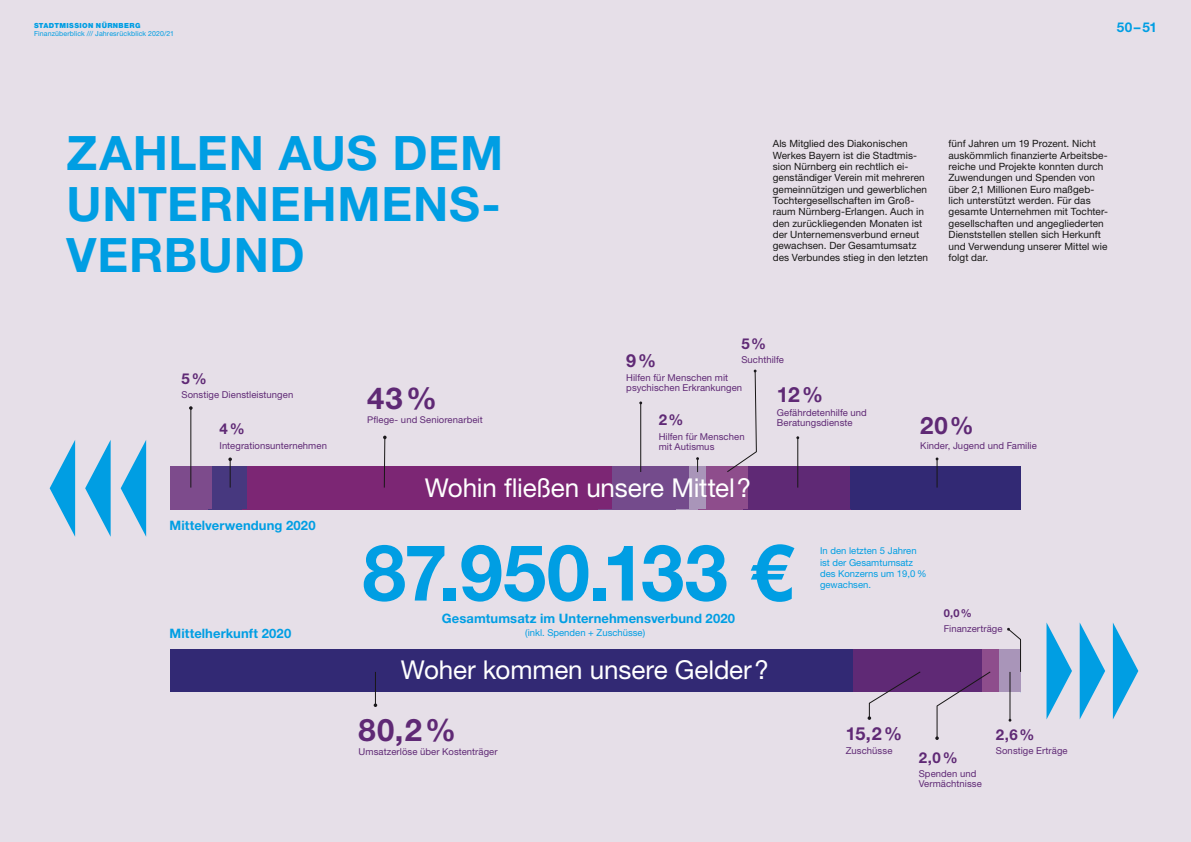
<style>
.page{position:relative;width:1191px;height:842px;background:#e6dfe8}
.page>*{position:absolute;margin:0;border:0;box-sizing:border-box;transform-origin:0 0}
.t1{font:700 77.9px "Helvetica Neue LT Pro";color:#009ee3}
.t2{font:700 47.5px/51px "Helvetica Neue LT Pro";letter-spacing:.015em;color:#009ee3;text-align:justify}
.t3{font:700 31px "Helvetica Neue LT Pro";color:#5f2975}
.t4{font:700 30.2px "Helvetica Neue LT Pro";color:#5f2975}
.t5{font:26px "Helvetica Neue LT Pro";letter-spacing:-.005em;color:#fff}
.t6{font:700 24px "Helvetica Neue LT Pro";color:#5f2975}
.t7{font:700 21px "Helvetica Neue LT Pro";color:#5f2975}
.t8{font:700 18px "Helvetica Neue LT Pro";color:#5f2975}
.t9{font:700 15px "Helvetica Neue LT Pro";color:#5f2975}
.t10{font:700 13.5px "Helvetica Neue LT Pro";color:#009ee3}
.t11{font:700 13px "Helvetica Neue LT Pro";letter-spacing:.005em;color:#009ee3}
.t12{font:700 11px "Helvetica Neue LT Pro";color:#5f2975}
.t13{font:10px/11.3px "Helvetica Neue LT Pro";letter-spacing:.005em;color:#181716}
.t14{font:9.5px/10px "Helvetica Neue LT Pro";letter-spacing:.005em;color:#5f2975}
.t15{font:9.5px/11.4px "Helvetica Neue LT Pro";color:#009ee3}
.t16{font:9.3px "Helvetica Neue LT Pro";letter-spacing:.01em;color:#5f2975}
.t17{font:7px "Helvetica Neue LT Pro";letter-spacing:.015em;color:#009ee3}
.t18{font:900 7px "Helvetica Neue LT Pro";letter-spacing:.05em;color:#009ee3}
</style>
<div class="page">
<div style="left:998px;top:650px;width:22px;height:42px;background:#a995b9"></div>
<div style="left:981px;top:650px;width:17px;height:42px;background:#8e4d8c"></div>
<div style="left:852px;top:650px;width:129px;height:42px;background:#5f2975"></div>
<div style="left:170px;top:650px;width:682px;height:42px;background:#322974"></div>
<svg style="left:1046px;top:622px;width:26px;height:97px"></svg>
<svg style="left:1079px;top:622px;width:26px;height:97px"></svg>
<svg style="left:1112px;top:622px;width:26px;height:97px"></svg>
<svg style="left:1007px;top:628px;width:14px;height:44px"></svg>
<svg style="left:867px;top:671px;width:54px;height:49px"></svg>
<svg style="left:935px;top:671px;width:56px;height:69px"></svg>
<hr style="left:1009px;top:672px;width:1px;height:48px;background:#181716">
<hr style="left:375px;top:672px;width:1px;height:33px;background:#181716">
<div style="left:170px;top:466px;width:43px;height:43px;background:#7d4b8c"></div>
<div style="left:213px;top:466px;width:34px;height:43px;background:#47387f"></div>
<div style="left:247px;top:466px;width:365px;height:43px;background:#7c2674"></div>
<div style="left:612px;top:466px;width:77px;height:43px;background:#744b8c"></div>
<div style="left:689px;top:466px;width:17px;height:43px;background:#a995b9"></div>
<div style="left:706px;top:466px;width:42px;height:43px;background:#8e4d8c"></div>
<div style="left:748px;top:466px;width:102px;height:43px;background:#5f2975"></div>
<div style="left:850px;top:466px;width:170px;height:43px;background:#322974"></div>
<svg style="left:121px;top:440px;width:25px;height:97px"></svg>
<svg style="left:85px;top:440px;width:26px;height:97px"></svg>
<svg style="left:50px;top:440px;width:25px;height:97px"></svg>
<hr style="left:190px;top:408px;width:1px;height:80px;background:#181716">
<svg style="left:189px;top:406px;width:4px;height:4px"></svg>
<svg style="left:383px;top:435px;width:3px;height:53px"></svg>
<hr style="left:640px;top:403px;width:1px;height:69px;background:#181716">
<hr style="left:797px;top:438px;width:1px;height:50px;background:#181716">
<svg style="left:228px;top:457px;width:4px;height:31px"></svg>
<svg style="left:696px;top:457px;width:3px;height:15px"></svg>
<svg style="left:935px;top:457px;width:3px;height:31px"></svg>
<svg style="left:727px;top:370px;width:30px;height:102px"></svg>
<p class="t18" style="left:34px;top:21px;width:108px">STADTMISSION NÜRNBERG</p>
<p class="t17" style="left:34px;top:30px;width:142px">Finanzüberblick /// Jahresrückblick 2020/21</p>
<h3 class="t10" style="left:1117px;top:19px;width:41px">50–51</h3>
<h2 class="t2" style="left:67px;top:127px;width:438px">ZAHLEN AUS DEM UNTERNEHMENS-VERBUND</h2>
<p class="t13" style="left:772px;top:138px;width:157px">Als Mitglied des Diakonischen<br>Werkes Bayern ist die Stadtmis&shy;sion Nürnberg ein rechtlich ei&shy;genständiger Verein mit mehreren gemeinnützigen und gewerblichen<br>Tochtergesellschaften im Groß&shy;raum Nürnberg-Erlangen. Auch in den zurückliegenden Monaten ist der Unternemensverbund erneut gewachsen. Der Gesamtumsatz des Verbundes stieg in den letzten</p>
<p class="t13" style="left:948px;top:138px;width:161px">fünf Jahren um 19 Prozent. Nicht auskömmlich finanzierte Arbeitsbe&shy;reiche und Projekte konnten durch<br>Zuwendungen und Spenden von über 2,1 Millionen Euro maßgeb&shy;lich unterstützt werden. Für das gesamte Unternehmen mit Tochter&shy;gesellschaften und angegliederten<br>Dienststellen stellen sich Herkunft und Verwendung unserer Mittel wie folgt dar.</p>
<h3 class="t9" style="left:181px;top:369px;width:27px">5 %</h3>
<p class="t14" style="left:181px;top:390px;width:113px">Sonstige Dienstleistungen</p>
<h3 class="t9" style="left:219px;top:420px;width:27px">4 %</h3>
<p class="t14" style="left:219px;top:440px;width:109px">Integrationsunternehmen</p>
<h3 class="t11" style="left:169px;top:517px;width:148px">Mittelverwendung 2020</h3>
<h3 class="t11" style="left:169px;top:626px;width:123px">Mittelherkunft 2020</h3>
<h3 class="t4" style="left:367px;top:380px;width:71px">43 %</h3>
<p class="t16" style="left:367px;top:414px;width:117px">Pflege- und Seniorenarbeit</p>
<h3 class="t8" style="left:626px;top:349px;width:31px">9%</h3>
<h3 class="t9" style="left:741px;top:334px;width:26px">5%</h3>
<p class="t14" style="left:741px;top:354px;width:44px">Suchthilfe</p>
<p class="t14" style="left:626px;top:373px;width:117px">Hilfen für Menschen mit psychischen Erkrankungen</p>
<h3 class="t9" style="left:658px;top:411px;width:26px">2%</h3>
<p class="t14" style="left:658px;top:431px;width:87px">Hilfen für Menschen mit Autismus</p>
<h3 class="t7" style="left:777px;top:381px;width:48px">12%</h3>
<p class="t14" style="left:777px;top:408px;width:91px">Gefährdetenhilfe und<br>Beratungsdienste</p>
<h3 class="t5" style="left:425px;top:472px;width:328px">Wohin fließen unsere Mittel?</h3>
<h3 class="t6" style="left:920px;top:411px;width:55px">20 %</h3>
<p class="t14" style="left:920px;top:440px;width:118px">Kinder, Jugend und Familie</p>
<h1 class="t1" style="left:362px;top:525px;width:432px">87.950.133 €</h1>
<h3 class="t11" style="left:442px;top:610px;width:295px">Gesamtumsatz im Unternehmensverbund 2020</h3>
<p class="t15" style="left:525px;top:627px;width:121px">(inkl. Spenden + Zuschüsse)</p>
<h3 class="t5" style="left:401px;top:654px;width:369px">Woher kommen unsere Gelder?</h3>
<h3 class="t3" style="left:358px;top:710px;width:99px">80,2 %</h3>
<p class="t14" style="left:358px;top:746px;width:140px">Umsatzerlöse über Kostenträger</p>
<p class="t15" style="left:820px;top:545px;width:108px">In den letzten 5 Jahren ist der Gesamtumsatz des Konzerns um 19,0 % gewachsen.</p>
<p class="t12" style="left:943px;top:606px;width:30px">0,0%</p>
<p class="t14" style="left:943px;top:623px;width:60px">Finanzerträge</p>
<h3 class="t8" style="left:845px;top:722px;width:58px">15,2 %</h3>
<h3 class="t9" style="left:995px;top:725px;width:40px">2,6 %</h3>
<p class="t14" style="left:845px;top:746px;width:48px">Zuschüsse</p>
<h3 class="t9" style="left:918px;top:748px;width:40px">2,0 %</h3>
<p class="t14" style="left:918px;top:769px;width:65px">Spenden und<br>Vermächtnisse</p>
<p class="t14" style="left:995px;top:746px;width:73px">Sonstige Erträge</p>
</div>
